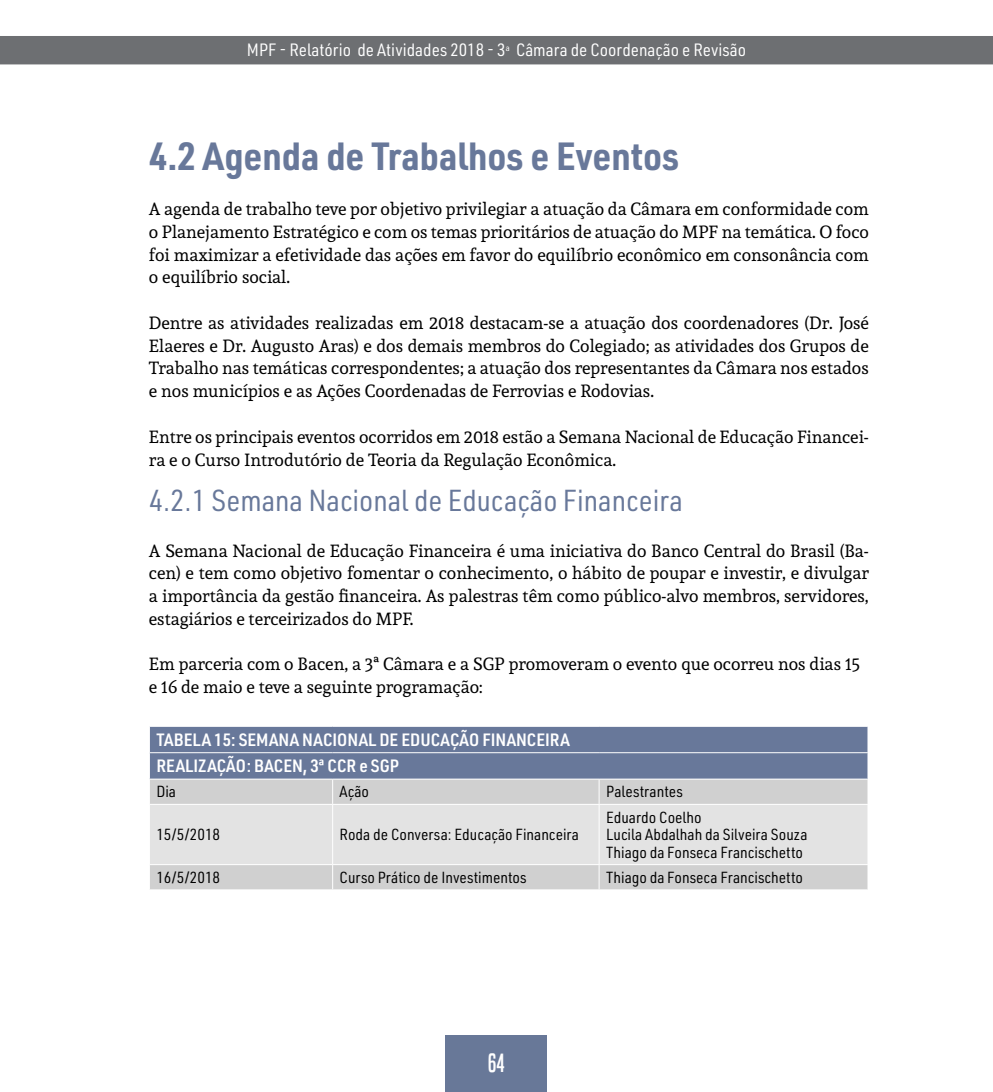
<style>
.page{position:relative;width:993px;height:1092px;background:#fff}
.page>*{position:absolute;margin:0;border:0;box-sizing:border-box;transform-origin:0 0}
.t1{font:700 38.5px "URWDIN Semi Cond";color:#68789a}
.t2{font:29.75px "URWDIN Semi Cond";color:#68789a}
.t3{font:24.5px "Built Titling Rg";color:#fff}
.t4{font:17.5px/22.8px "Andada";color:#000;text-align:justify}
.t5{font:600 17.5px/26.4px "URWDIN Semi Cond";color:#fff}
.t6{font:17.5px "URWDIN Semi Cond";color:#fff}
.t7{font:15.75px/17.5px "URWDIN Semi Cond";color:#000}
</style>
<div class="page">
<div style="left:0;top:36px;width:992px;height:28px;background:#6d6f72"></div>
<div style="left:445px;top:1034px;width:102px;height:57px;background:#687898"></div>
<svg style="left:149px;top:726px;width:719px;height:163px;background:#b8bdc7"></svg>
<hr style="left:149px;top:778px;width:183px;height:1px;background:#fff">
<hr style="left:332px;top:778px;width:267px;height:1px;background:#fff">
<hr style="left:599px;top:778px;width:269px;height:1px;background:#fff">
<p class="t6" style="left:247px;top:38px;width:500px">MPF - Relatório de Atividades 2018 - 3<sup>a</sup> Câmara de Coordenação e Revisão</p>
<h1 class="t1" style="left:149px;top:129px;width:531px">4.2 Agenda de Trabalhos e Eventos</h1>
<p class="t4" style="left:149px;top:197px;width:721px">A agenda de trabalho teve por objetivo privilegiar a atuação da Câmara em conformidade com o Planejamento Estratégico e com os temas prioritários de atuação do MPF na temática. O foco foi maximizar a efetividade das ações em favor do equilíbrio econômico em consonância com o equilíbrio social.</p>
<p class="t4" style="left:149px;top:311px;width:721px">Dentre as atividades realizadas em 2018 destacam-se a atuação dos coordenadores (Dr. José Elaeres e Dr. Augusto Aras) e dos demais membros do Colegiado; as atividades dos Grupos de Trabalho nas temáticas correspondentes; a atuação dos representantes da Câmara nos estados e nos municípios e as Ações Coordenadas de Ferrovias e Rodovias.</p>
<p class="t4" style="left:149px;top:425px;width:721px">Entre os principais eventos ocorridos em 2018 estão a Semana Nacional de Educação Financei&shy;ra e o Curso Introdutório de Teoria da Regulação Econômica.</p>
<h2 class="t2" style="left:149px;top:481px;width:535px">4.2.1 Semana Nacional de Educação Financeira</h2>
<p class="t4" style="left:149px;top:538px;width:721px">A Semana Nacional de Educação Financeira é uma iniciativa do Banco Central do Brasil (Ba&shy;cen) e tem como objetivo fomentar o conhecimento, o hábito de poupar e investir, e divulgar a importância da gestão financeira. As palestras têm como público-alvo membros, servidores, estagiários e terceirizados do MPF.</p>
<p class="t4" style="left:149px;top:652px;width:712px">Em parceria com o Bacen, a 3ª Câmara e a SGP promoveram o evento que ocorreu nos dias 15 e 16 de maio e teve a seguinte programação:</p>
<p class="t5" style="left:156px;top:725px;width:415px">TABELA 15: SEMANA NACIONAL DE EDUCAÇÃO FINANCEIRA<br>REALIZAÇÃO: BACEN, 3ª CCR e SGP</p>
<p class="t7" style="left:156px;top:782px;width:21px">Dia</p>
<p class="t7" style="left:339px;top:782px;width:31px">Ação</p>
<p class="t7" style="left:606px;top:782px;width:78px">Palestrantes</p>
<p class="t7" style="left:156px;top:825px;width:65px">15/5/2018</p>
<p class="t7" style="left:339px;top:825px;width:241px">Roda de Conversa: Educação Financeira</p>
<p class="t7" style="left:606px;top:807px;width:203px">Eduardo Coelho<br>Lucila Abdalhah da Silveira Souza<br>Thiago da Fonseca Francischetto</p>
<p class="t7" style="left:156px;top:868px;width:65px">16/5/2018</p>
<p class="t7" style="left:339px;top:868px;width:188px">Curso Prático de Investimentos</p>
<p class="t7" style="left:606px;top:868px;width:198px">Thiago da Fonseca Francischetto</p>
<h3 class="t3" style="left:488px;top:1048px;width:18px">64</h3>
</div>
